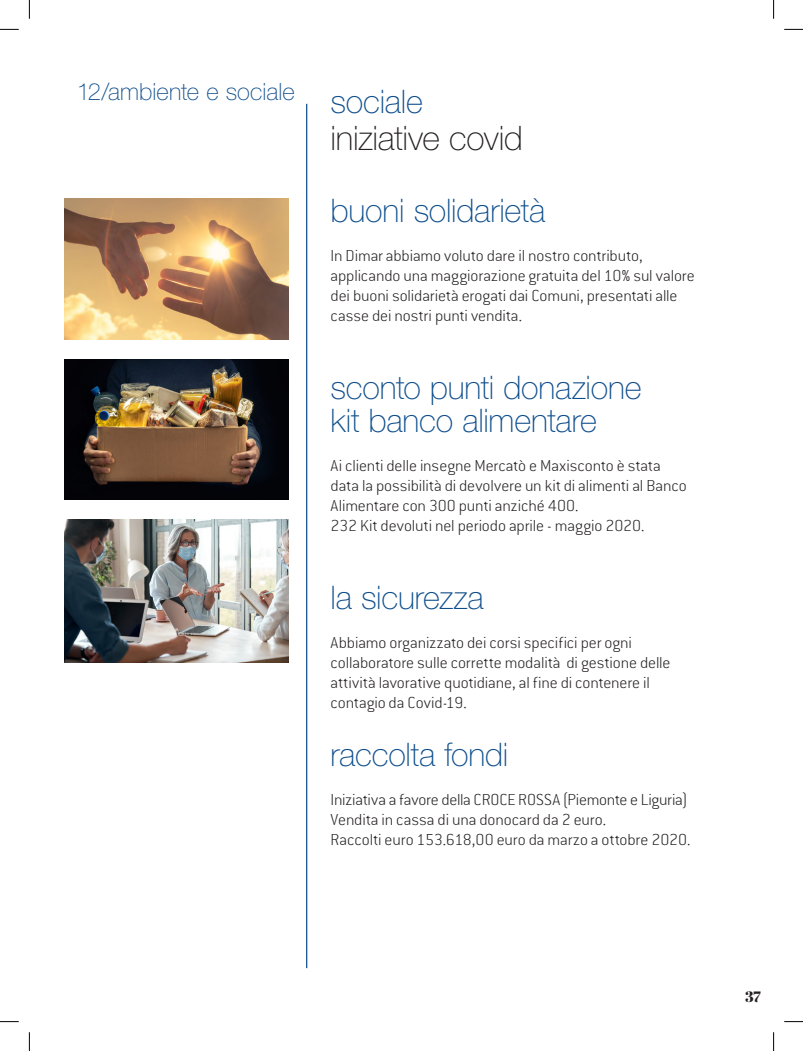
<style>
.page{position:relative;width:803px;height:1051px;background:#fff}
.page>*{position:absolute;margin:0;border:0;box-sizing:border-box;transform-origin:0 0}
.t1{font:100 33.75px "Helvetica Neue LT Std";letter-spacing:-.01em;color:#231f20}
.t2{font:100 32.5px/32.5px "Helvetica Neue LT Std";letter-spacing:-.01em;color:#0f4e8c}
.t3{font:100 23.75px "Helvetica Neue LT Std";color:#0f4e8c}
.t4{font:200 17.5px/20px "Conduit ITC";letter-spacing:-.005em;color:#231f20}
.t5{font:15px "Abril Fatface";color:#231f20}
</style>
<div class="page">
<hr style="left:306px;top:104px;width:1px;height:864px;background:#0f4e8c">
<img style="left:65px;top:199px;width:223px;height:140px">
<img style="left:65px;top:359px;width:223px;height:141px">
<img style="left:65px;top:520px;width:223px;height:143px">
<svg style="left:0;top:29px;width:19px;height:1px"></svg>
<svg style="left:784px;top:29px;width:19px;height:1px"></svg>
<svg style="left:0;top:1021px;width:19px;height:1px"></svg>
<svg style="left:784px;top:1021px;width:19px;height:1px"></svg>
<svg style="left:29px;top:0;width:1px;height:19px"></svg>
<svg style="left:29px;top:1032px;width:1px;height:19px"></svg>
<svg style="left:773px;top:0;width:1px;height:19px"></svg>
<svg style="left:773px;top:1032px;width:1px;height:19px"></svg>
<h3 class="t3" style="left:77px;top:78px;width:220px">12/ambiente e sociale</h3>
<h2 class="t2" style="left:331px;top:86px;width:94px">sociale</h2>
<h1 class="t1" style="left:331px;top:118px;width:194px">iniziative covid</h1>
<h2 class="t2" style="left:331px;top:194px;width:216px">buoni solidarietà</h2>
<p class="t4" style="left:331px;top:245px;width:366px">In Dimar abbiamo voluto dare il nostro contributo, applicando una maggiorazione gratuita del 10% sul valore dei buoni solidarietà erogati dai Comuni, presentati alle casse dei nostri punti vendita.</p>
<h2 class="t2" style="left:331px;top:371px;width:313px">sconto punti donazione kit banco alimentare</h2>
<p class="t4" style="left:331px;top:455px;width:358px">Ai clienti delle insegne Mercatò e Maxisconto è stata data la possibilità di devolvere un kit di alimenti al Banco Alimentare con 300 punti anziché 400.<br>232 Kit devoluti nel periodo aprile - maggio 2020.</p>
<h2 class="t2" style="left:331px;top:581px;width:155px">la sicurezza</h2>
<p class="t4" style="left:331px;top:632px;width:341px">Abbiamo organizzato dei corsi specifici per ogni collaboratore sulle corrette modalità di gestione delle attività lavorative quotidiane, al fine di contenere il contagio da Covid-19.</p>
<h2 class="t2" style="left:331px;top:738px;width:179px">raccolta fondi</h2>
<p class="t4" style="left:331px;top:789px;width:361px">Iniziativa a favore della CROCE ROSSA (Piemonte e Liguria)<br>Vendita in cassa di una donocard da 2 euro.<br>Raccolti euro 153.618,00 euro da marzo a ottobre 2020.</p>
<p class="t5" style="left:745px;top:986px;width:17px">37</p>
</div>
